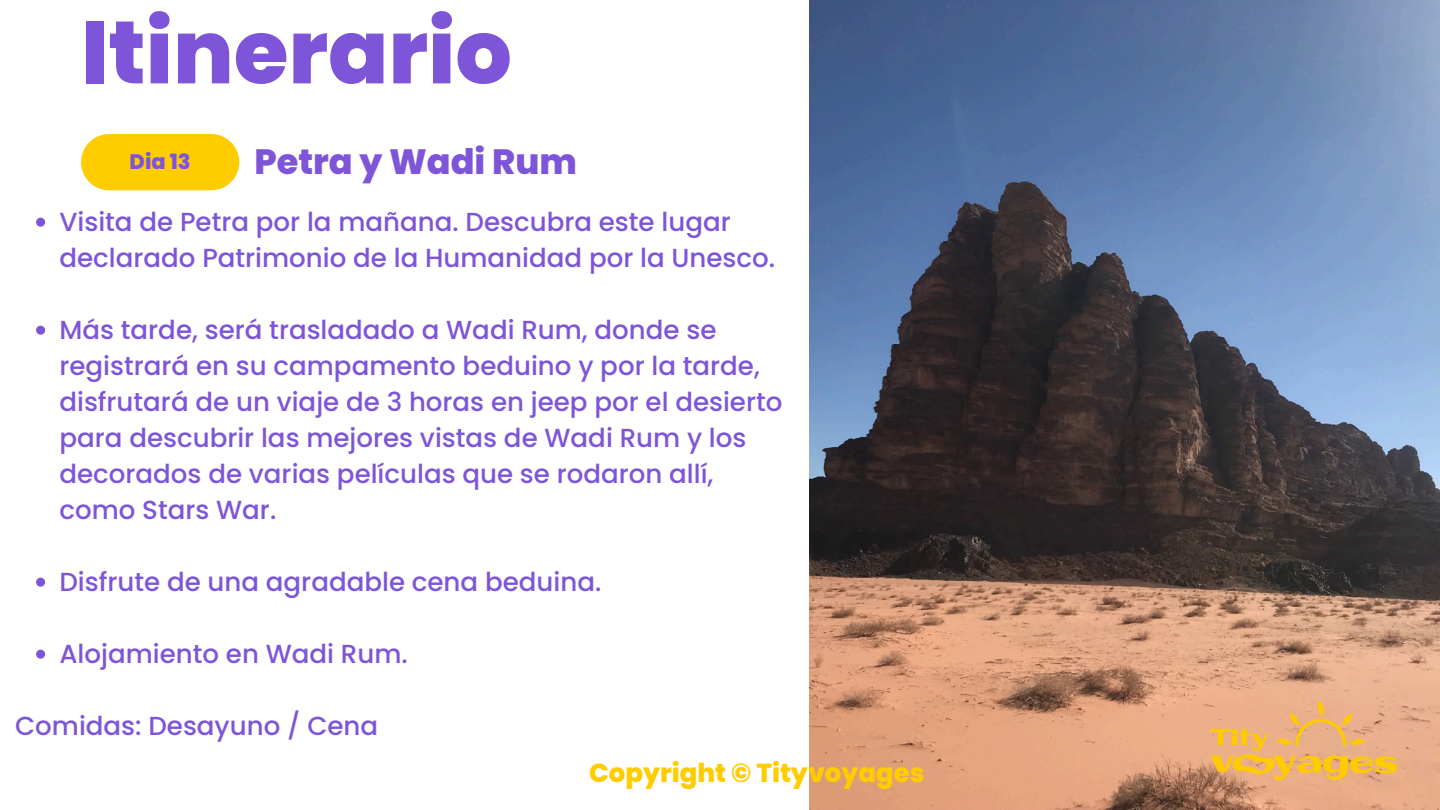
<style>
.page{position:relative;width:1440px;height:810px;background:#fff}
.page>*{position:absolute;margin:0;border:0;box-sizing:border-box;transform-origin:0 0}
.t1{font:800 88.7px "Poppins";color:#7e55d9}
.t2{font:800 35.1px "Poppins";color:#7e55d9}
.t3{font:500 26.1px/36px "Poppins";color:#7e55d9}
.t4{font:800 26px "Poppins";color:#fc0}
.t5{font:800 21px "Poppins";color:#7e55d9}
</style>
<div class="page">
<div style="left:81px;top:134px;width:158px;height:56px;background:#fc0;border-radius:28px"></div>
<img style="left:809px;top:0;width:631px;height:810px">
<img style="left:1198px;top:691px;width:212px;height:99px">
<svg style="left:36px;top:218px;width:9px;height:9px"></svg>
<svg style="left:36px;top:326px;width:9px;height:9px"></svg>
<svg style="left:36px;top:578px;width:9px;height:9px"></svg>
<svg style="left:36px;top:650px;width:9px;height:9px"></svg>
<h3 class="t1" style="left:81px;top:-10px;width:432px">Itinerario</h3>
<h1 class="t5" style="left:130px;top:147px;width:63px">Dia 13</h1>
<p class="t2" style="left:254px;top:137px;width:324px">Petra y Wadi Rum</p>
<h2 class="t3" style="left:59px;top:204px;width:717px">Visita de Petra por la mañana. Descubra este lugar declarado Patrimonio de la Humanidad por la Unesco.</h2>
<p class="t3" style="left:59px;top:312px;width:725px">Más tarde, será trasladado a Wadi Rum, donde se registrará en su campamento beduino y por la tarde, disfrutará de un viaje de 3 horas en jeep por el desierto para descubrir las mejores vistas de Wadi Rum y los decorados de varias películas que se rodaron allí, como Stars War.</p>
<p class="t3" style="left:59px;top:564px;width:543px">Disfrute de una agradable cena beduina.</p>
<p class="t3" style="left:59px;top:636px;width:350px">Alojamiento en Wadi Rum.</p>
<p class="t3" style="left:15px;top:708px;width:365px">Comidas: Desayuno / Cena</p>
<h3 class="t4" style="left:589px;top:754px;width:337px">Copyright © Tityvoyages</h3>
</div>
